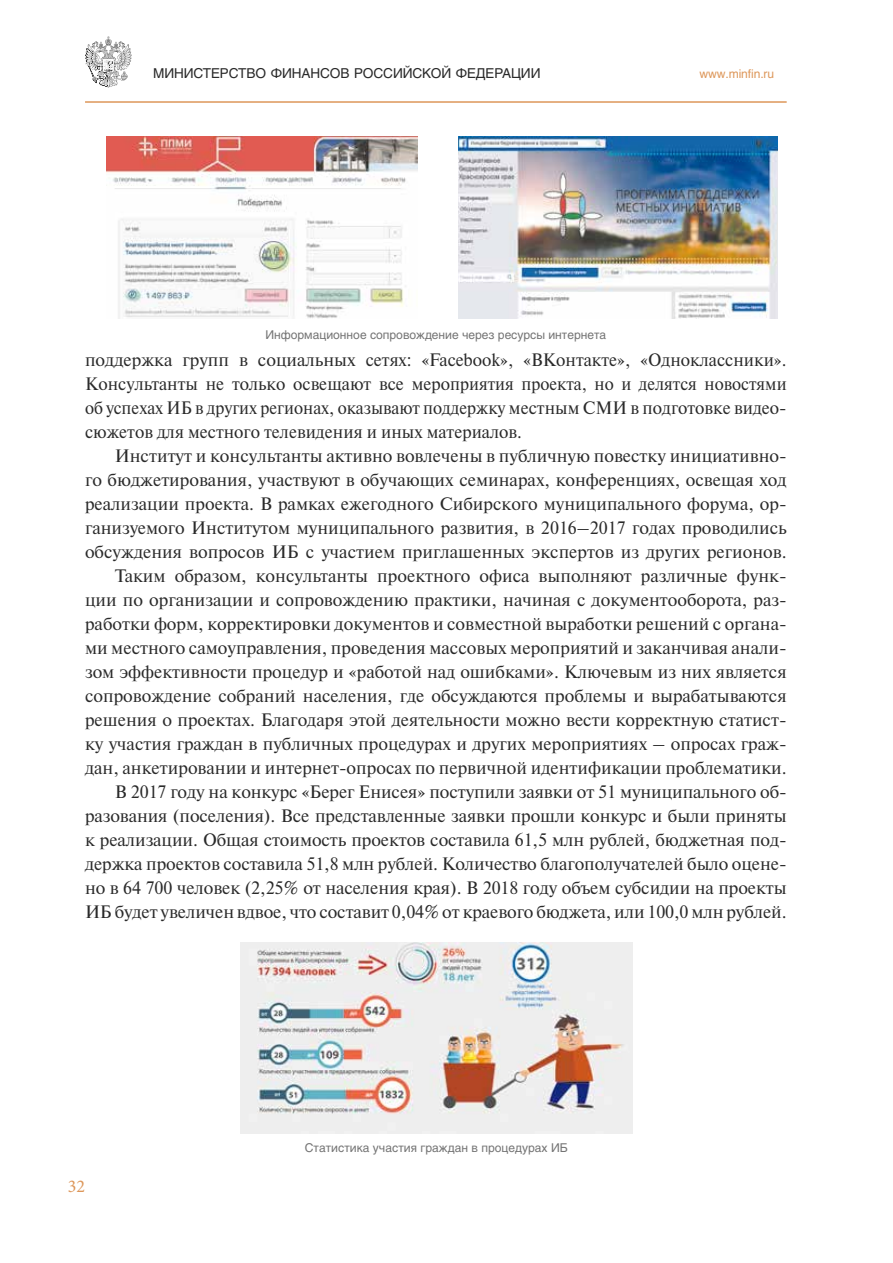
<style>
.page{position:relative;width:893px;height:1263px;background:#fff}
.page>*{position:absolute;margin:0;border:0;box-sizing:border-box;transform-origin:0 0}
.t1{font:18px/24px "Newton C";color:#2a2a2a;text-align:justify}
.t2{font:18px "Minion Pro";color:#dd975a}
.t3{font:13.5px "Helios C";letter-spacing:-.01em;color:#2a2a2a}
.t4{font:12px "Helios C";color:#747474}
.t5{font:12px "Helios C";letter-spacing:-.01em;color:#dd975a}
</style>
<div class="page">
<svg style="left:85px;top:37px;width:47px;height:51px"></svg>
<hr style="left:85px;top:101px;width:702px;height:2px;background:#dd975a">
<img style="left:241px;top:942px;width:391px;height:192px">
<img style="left:106px;top:136px;width:311px;height:183px">
<img style="left:459px;top:136px;width:319px;height:183px">
<p class="t3" style="left:153px;top:65px;width:389px">МИНИСТЕРСТВО ФИНАНСОВ РОССИЙСКОЙ ФЕДЕРАЦИИ</p>
<p class="t5" style="left:699px;top:66px;width:76px">www.minfin.ru</p>
<p class="t4" style="left:265px;top:327px;width:342px">Информационное сопровождение через ресурсы интернета</p>
<p class="t1" style="left:85px;top:348px;width:703px">поддержка групп в социальных сетях: «Facebook», «ВКонтакте», «Одноклассники».<br>Консультанты не только освещают все мероприятия проекта, но и делятся новостями об успехах ИБ в других регионах, оказывают поддержку местным СМИ в подготовке видео&shy;сюжетов для местного телевидения и иных материалов.</p>
<p class="t1" style="left:85px;top:444px;width:703px;text-align:right">Институт и консультанты активно вовлечены в публичную повестку инициативно-<br>го бюджетирования, участвуют в обучающих семинарах, конференциях, освещая ход реализации проекта. В рамках ежегодного Сибирского муниципального форума, ор&shy;ганизуемого Институтом муниципального развития, в 2016–2017 годах проводились обсуждения вопросов ИБ с участием приглашенных экспертов из других регионов.<br>Таким образом, консультанты проектного офиса выполняют различные функ&shy;ции по организации и сопровождению практики, начиная с документооборота, раз&shy;работки форм, корректировки документов и совместной выработки решений с органа&shy;ми местного самоуправления, проведения массовых мероприятий и заканчивая анали&shy;зом эффективности процедур и «работой над ошибками». Ключевым из них является сопровождение собраний населения, где обсуждаются проблемы и вырабатываются решения о проектах. Благодаря этой деятельности можно вести корректную статист&shy;ку участия граждан в публичных процедурах и других мероприятиях – опросах граж&shy;дан, анкетировании и интернет-опросах по первичной идентификации проблематики.<br>В 2017 году на конкурс «Берег Енисея» поступили заявки от 51 муниципального об&shy;разования (поселения). Все представленные заявки прошли конкурс и были приняты к реализации. Общая стоимость проектов составила 61,5 млн рублей, бюджетная под&shy;держка проектов составила 51,8 млн рублей. Количество благополучателей было оцене&shy;но в 64 700 человек (2,25% от населения края). В 2018 году объем субсидии на проекты ИБ будет увеличен вдвое, что составит 0,04% от краевого бюджета, или 100,0 млн рублей.</p>
<p class="t2" style="left:68px;top:1174px;width:19px">32</p>
<p class="t4" style="left:305px;top:1140px;width:265px">Статистика участия граждан в процедурах ИБ</p>
</div>
